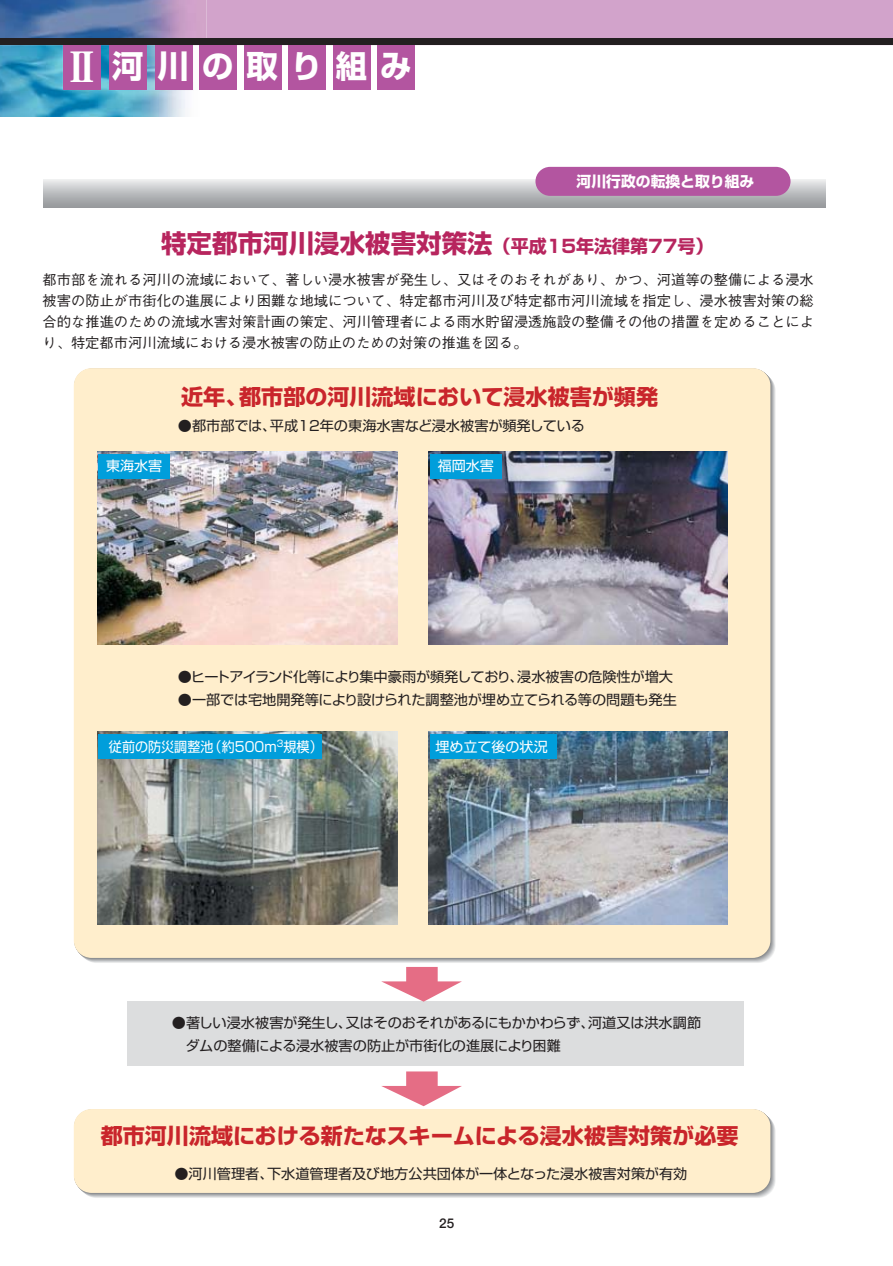
<style>
.page{position:relative;width:893px;height:1266px;background:#fff}
.page>*{position:absolute;margin:0;border:0;box-sizing:border-box;transform-origin:0 0}
.t1{font:700 31.35px "Shin Go";letter-spacing:.415em;color:#fff}
.t2{font:700 25.5px "Shin Go";color:#b7255e}
.t3{font:700 21.6px "Shin Go";color:#c9252b}
.t4{font:700 14.85px "Shin Go";color:#fff}
.t5{font:500 14.25px/21px "Gothic BBB";color:#231f20;text-align:justify}
.t6{font:13.95px/23.2px "Shin Go";letter-spacing:-.005em;color:#231f20}
.t7{font:13.8px "Shin Go";color:#fff;scale:.95 1}
.t8{font:13.8px "Shin Go";color:#fff}
.t9{font:700 13.5px "Futo Go B101";color:#231f20}
.s1{font-family:"Ryumin";font-weight:800;font-size:41.55px}
.s2{font-size:18px}
</style>
<div class="page">
<img style="left:0;top:0;width:892px;height:1198px">
<h1 class="t1" style="left:61px;top:54px;width:352px"><span class="s1">Ⅱ</span>河川の取り組み</h1>
<p class="t4" style="left:576px;top:176px;width:179px">河川行政の転換と取り組み</p>
<h2 class="t2" style="left:161px;top:234px;width:554px">特定都市河川浸水被害対策法<span class="s2">（平成15年法律第77号）</span></h2>
<p class="t5" style="left:43px;top:271px;width:773px">都市部を流れる河川の流域において、著しい浸水被害が発生し、又はそのおそれがあり、かつ、河道等の整備による浸水被害の防止が市街化の進展により困難な地域について、特定都市河川及び特定都市河川流域を指定し、浸水被害対策の総合的な推進のための流域水害対策計画の策定、河川管理者による雨水貯留浸透施設の整備その他の措置を定めることにより、特定都市河川流域における浸水被害の防止のための対策の推進を図る。</p>
<h3 class="t3" style="left:181px;top:389px;width:478px">近年、都市部の河川流域において浸水被害が頻発</h3>
<p class="t6" style="left:178px;top:415px;width:408px">●都市部では、平成12年の東海水害など浸水被害が頻発している</p>
<p class="t8" style="left:106px;top:461px;width:58px">東海水害</p>
<p class="t8" style="left:437px;top:461px;width:58px">福岡水害</p>
<p class="t6" style="left:178px;top:666px;width:496px">●ヒートアイランド化等により集中豪雨が頻発しており、浸水被害の危険性が増大</p>
<p class="t6" style="left:178px;top:690px;width:500px">●一部では宅地開発等により設けられた調整池が埋め立てられる等の問題も発生</p>
<p class="t7" style="left:109px;top:742px;width:227px">従前の防災調整池（約500m<sup>3</sup>規模）</p>
<p class="t8" style="left:435px;top:742px;width:114px">埋め立て後の状況</p>
<p class="t6" style="left:172px;top:1012px;width:530px">●著しい浸水被害が発生し、又はそのおそれがあるにもかかわらず、河道又は洪水調節　ダムの整備による浸水被害の防止が市街化の進展により困難</p>
<h3 class="t3" style="left:101px;top:1128px;width:639px">都市河川流域における新たなスキームによる浸水被害対策が必要</h3>
<p class="t6" style="left:174px;top:1164px;width:514px">●河川管理者、下水道管理者及び地方公共団体が一体となった浸水被害対策が有効</p>
<p class="t9" style="left:439px;top:1218px;width:17px">25</p>
</div>
